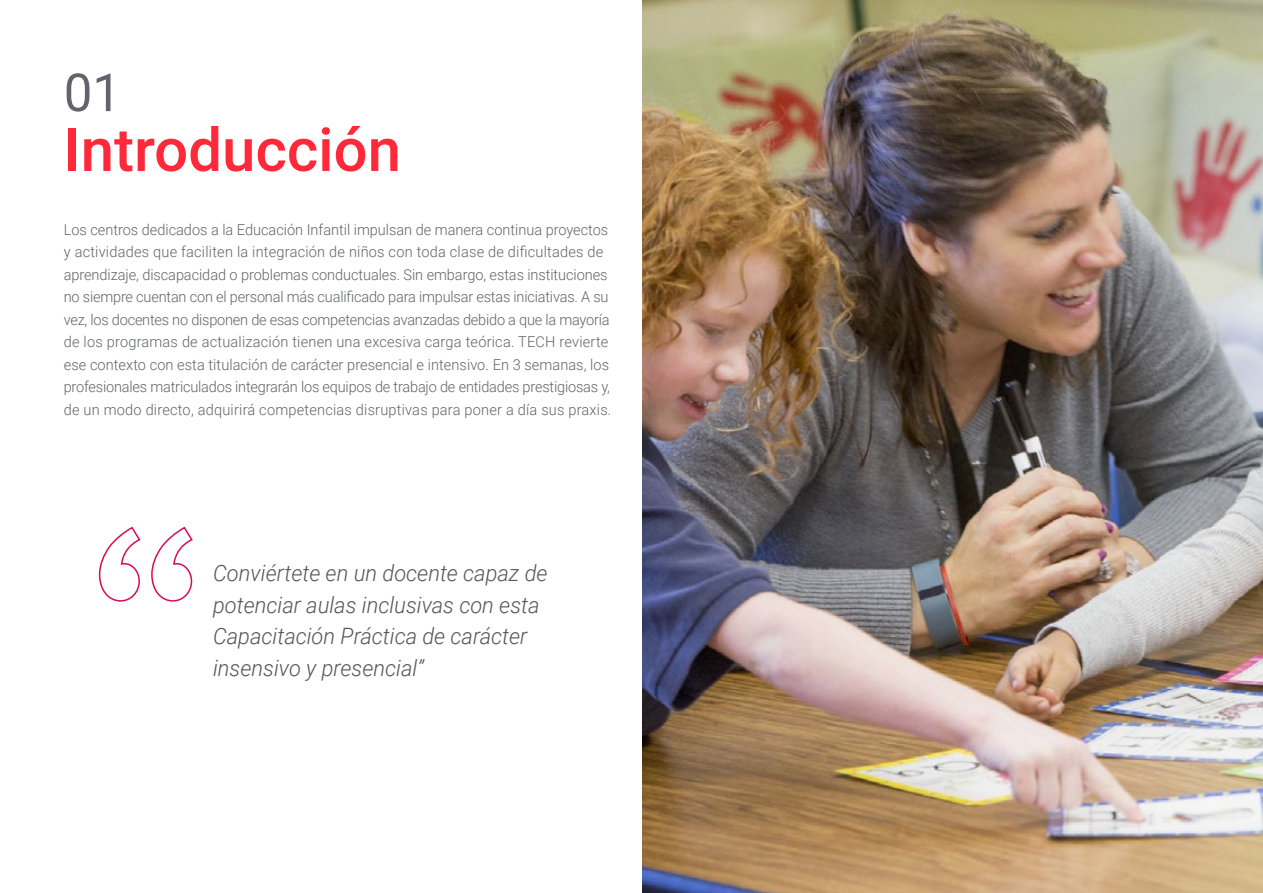
<style>
.page{position:relative;width:1263px;height:893px;background:#fff}
.page>*{position:absolute;margin:0;border:0;box-sizing:border-box;transform-origin:0 0}
.t1{font:500 60px "Roboto";color:#ff293a}
.t2{font:52.5px "Roboto";color:#61646a}
.t3{font:italic 300 22.5px/31.5px "Roboto";color:#52555b}
.t4{font:300 15px/22.5px "Roboto";color:#61646a}
</style>
<div class="page">
<img style="left:642px;top:0;width:621px;height:893px">
<svg style="left:98px;top:526px;width:95px;height:76px"></svg>
<h2 class="t2" style="left:64px;top:56px;width:59px">01</h2>
<h1 class="t1" style="left:64px;top:108px;width:339px">Introducción</h1>
<p class="t4" style="left:64px;top:217px;width:549px">Los centros dedicados a la Educación Infantil impulsan de manera continua proyectos y actividades que faciliten la integración de niños con toda clase de dificultades de aprendizaje, discapacidad o problemas conductuales. Sin embargo, estas instituciones no siempre cuentan con el personal más cualificado para impulsar estas iniciativas. A su vez, los docentes no disponen de esas competencias avanzadas debido a que la mayoría de los programas de actualización tienen una excesiva carga teórica. TECH revierte ese contexto con esta titulación de carácter presencial e intensivo. En 3 semanas, los profesionales matriculados integrarán los equipos de trabajo de entidades prestigiosas y, de un modo directo, adquirirá competencias disruptivas para poner a día sus praxis.</p>
<h3 class="t3" style="left:213px;top:557px;width:336px">Conviértete en un docente capaz de potenciar aulas inclusivas con esta<br>Capacitación Práctica de carácter insensivo y presencial”</h3>
</div>
